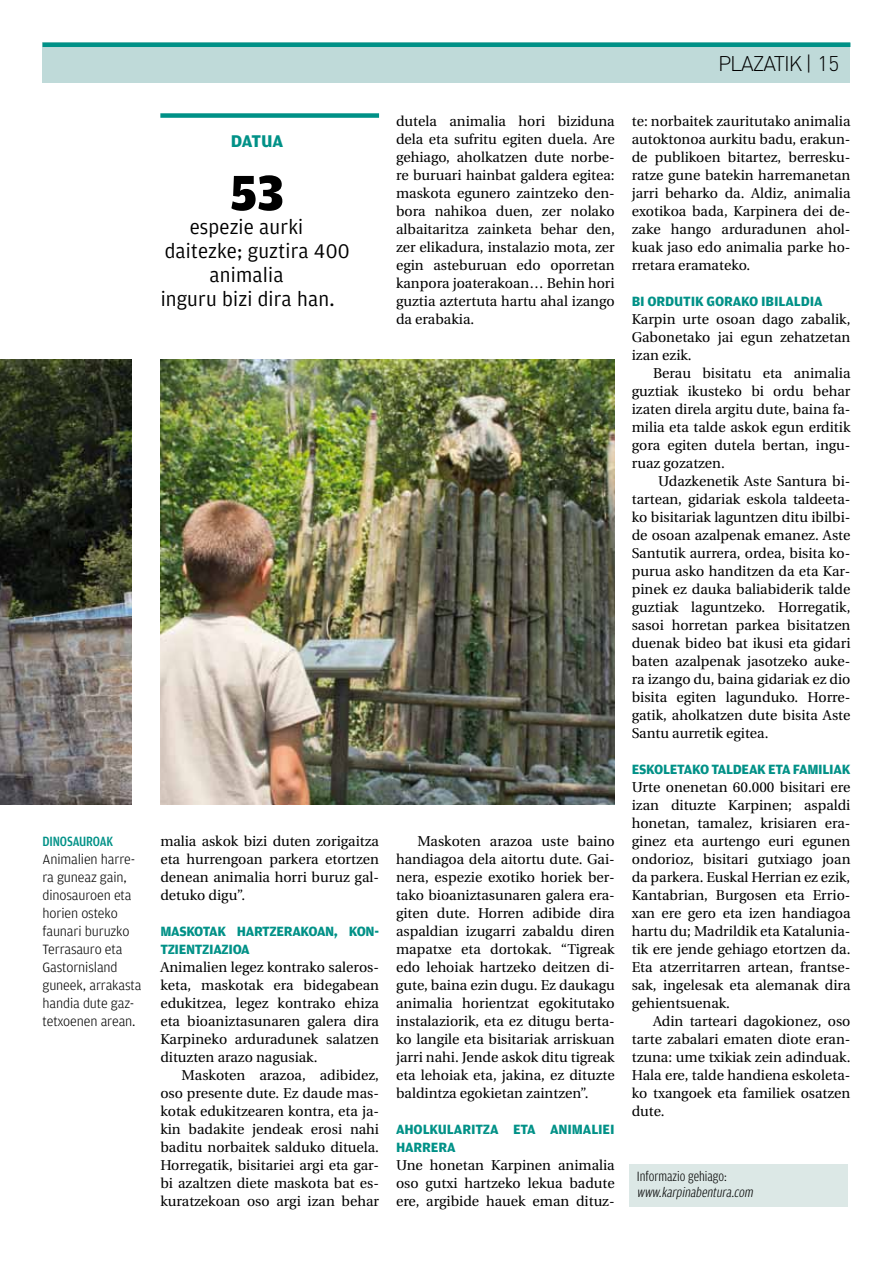
<style>
.page{position:relative;width:893px;height:1263px;background:#fff}
.page>*{position:absolute;margin:0;border:0;box-sizing:border-box;transform-origin:0 0}
.t1{font:900 52.5px "Amplitude";color:#000}
.t2{font:21px "Amplitude";letter-spacing:.01em;color:#000}
.t3{font:300 21px "DIN";letter-spacing:-.05em;color:#000}
.t4{font:700 18px "Amplitude";letter-spacing:-.015em;color:#009187}
.t5{font:14.25px/18px "Utopia";color:#000;text-align:justify}
.t6{font:300 14.25px/18px "Amplitude";letter-spacing:-.01em;color:#000}
.t7{font:700 14.25px/18px "Amplitude";letter-spacing:-.02em;color:#009187}
.t8{font:italic 300 14.25px "Amplitude Cond";color:#000}
.t9{font:300 14.25px "Amplitude Cond";color:#000}
.t10{font:500 14.25px "Amplitude Cond";letter-spacing:-.01em;color:#009187}
</style>
<div class="page">
<div style="left:43px;top:43px;width:807px;height:40px;background:#bfdad9"></div>
<hr style="left:43px;top:43px;width:807px;height:4px;background:#009187">
<div style="left:160px;top:113px;width:219px;height:5px;background:#009187"></div>
<div style="left:629px;top:1165px;width:218px;height:42px;background:#dce8e6"></div>
<img style="left:0;top:360px;width:132px;height:444px">
<img style="left:160px;top:360px;width:455px;height:444px">
<p class="t10" style="left:43px;top:834px;width:72px">DINOSAUROAK</p>
<p class="t6" style="left:43px;top:850px;width:100px">Animalien harre&shy;ra guneaz gain, dinosauroen eta horien osteko faunari buruzko<br>Terrasauro eta<br>Gastornisland guneek, arrakasta handia dute gaz&shy;tetxoenen arean.</p>
<h2 class="t3" style="left:718px;top:51px;width:123px">PLAZATIK | 15</h2>
<p class="t4" style="left:231px;top:131px;width:54px">DATUA</p>
<h1 class="t1" style="left:231px;top:163px;width:55px">53</h1>
<h2 class="t2" style="left:190px;top:215px;width:115px">espezie aurki</h2>
<h2 class="t2" style="left:165px;top:239px;width:186px">daitezke; guztira 400</h2>
<h2 class="t2" style="left:209px;top:263px;width:76px">animalia</h2>
<h2 class="t2" style="left:161px;top:287px;width:175px">inguru bizi dira han.</h2>
<p class="t5" style="left:160px;top:832px;width:220px">malia askok bizi duten zorigaitza eta hurrengoan parkera etortzen denean animalia horri buruz gal&shy;detuko digu”.</p>
<p class="t7" style="left:160px;top:922px;width:220px">MASKOTAK HARTZERAKOAN, KON-<br>TZIENTZIAZIOA</p>
<p class="t5" style="left:160px;top:958px;width:220px">Animalien legez kontrako saleros&shy;keta, maskotak era bidegabean edukitzea, legez kontrako ehiza eta bioaniztasunaren galera dira Karpineko arduradunek salatzen dituzten arazo nagusiak.</p>
<p class="t5" style="left:160px;top:1066px;width:220px;text-indent:21px">Maskoten arazoa, adibidez, oso presente dute. Ez daude mas&shy;kotak edukitzearen kontra, eta ja&shy;kin badakite jendeak erosi nahi baditu norbaitek salduko dituela.<br>Horregatik, bisitariei argi eta gar&shy;bi azaltzen diete maskota bat es&shy;kuratzekoan oso argi izan behar</p>
<p class="t5" style="left:396px;top:112px;width:220px">dutela animalia hori biziduna dela eta sufritu egiten duela. Are gehiago, aholkatzen dute norbe&shy;re buruari hainbat galdera egitea: maskota egunero zaintzeko den&shy;bora nahikoa duen, zer nolako albaitaritza zainketa behar den, zer elikadura, instalazio mota, zer egin asteburuan edo oporretan kanpora joaterakoan… Behin hori guztia aztertuta hartu ahal izango da erabakia.</p>
<p class="t5" style="left:632px;top:112px;width:220px">te: norbaitek zauritutako animalia autoktonoa aurkitu badu, erakun&shy;de publikoen bitartez, berresku&shy;ratze gune batekin harremanetan jarri beharko da. Aldiz, animalia exotikoa bada, Karpinera dei de&shy;zake hango arduradunen ahol&shy;kuak jaso edo animalia parke ho&shy;rretara eramateko.</p>
<p class="t7" style="left:632px;top:292px;width:192px">BI ORDUTIK GORAKO IBILALDIA</p>
<p class="t5" style="left:632px;top:310px;width:220px">Karpin urte osoan dago zabalik, Gabonetako jai egun zehatzetan izan ezik.</p>
<p class="t5" style="left:632px;top:364px;width:220px;text-indent:21px">Berau bisitatu eta animalia guztiak ikusteko bi ordu behar izaten direla argitu dute, baina fa&shy;milia eta talde askok egun erditik gora egiten dutela bertan, ingu&shy;ruaz gozatzen.</p>
<p class="t5" style="left:632px;top:472px;width:220px;text-indent:26px">Udazkenetik Aste Santura bi&shy;tartean, gidariak eskola taldeeta&shy;ko bisitariak laguntzen ditu ibilbi&shy;de osoan azalpenak emanez. Aste Santutik aurrera, ordea, bisita ko&shy;purua asko handitzen da eta Kar&shy;pinek ez dauka baliabiderik talde guztiak laguntzeko. Horregatik, sasoi horretan parkea bisitatzen duenak bideo bat ikusi eta gidari baten azalpenak jasotzeko auke&shy;ra izango du, baina gidariak ez dio bisita egiten lagunduko. Horre&shy;gatik, aholkatzen dute bisita Aste Santu aurretik egitea.</p>
<p class="t7" style="left:632px;top:760px;width:220px">ESKOLETAKO TALDEAK ETA FAMILIAK</p>
<p class="t5" style="left:632px;top:778px;width:220px">Urte onenetan 60.000 bisitari ere izan dituzte Karpinen; aspaldi honetan, tamalez, krisiaren era&shy;ginez eta aurtengo euri egunen ondorioz, bisitari gutxiago joan da parkera. Euskal Herrian ez ezik, Kantabrian, Burgosen eta Errio&shy;xan ere gero eta izen handiagoa hartu du; Madrildik eta Katalunia&shy;tik ere jende gehiago etortzen da.<br>Eta atzerritarren artean, frantse&shy;sak, ingelesak eta alemanak dira gehientsuenak.</p>
<p class="t5" style="left:632px;top:1012px;width:220px;text-indent:21px">Adin tarteari dagokionez, oso tarte zabalari ematen diote eran&shy;tzuna: ume txikiak zein adinduak.<br>Hala ere, talde handiena eskoleta&shy;ko txangoek eta familiek osatzen dute.</p>
<p class="t5" style="left:396px;top:832px;width:220px;text-indent:21px">Maskoten arazoa uste baino handiagoa dela aitortu dute. Gai&shy;nera, espezie exotiko horiek ber&shy;tako bioaniztasunaren galera era&shy;giten dute. Horren adibide dira aspaldian izugarri zabaldu diren mapatxe eta dortokak. “Tigreak edo lehoiak hartzeko deitzen di&shy;gute, baina ezin dugu. Ez daukagu animalia horientzat egokitutako instalaziorik, eta ez ditugu berta&shy;ko langile eta bisitariak arriskuan jarri nahi. Jende askok ditu tigreak eta lehoiak eta, jakina, ez dituzte baldintza egokietan zaintzen”.</p>
<p class="t7" style="left:396px;top:1120px;width:220px">AHOLKULARITZA ETA ANIMALIEI<br>HARRERA</p>
<p class="t5" style="left:396px;top:1156px;width:220px">Une honetan Karpinen animalia oso gutxi hartzeko lekua badute ere, argibide hauek eman dituz-</p>
<p class="t9" style="left:637px;top:1168px;width:92px">Informazio gehiago:</p>
<p class="t8" style="left:637px;top:1185px;width:120px">www.karpinabentura.com</p>
</div>
